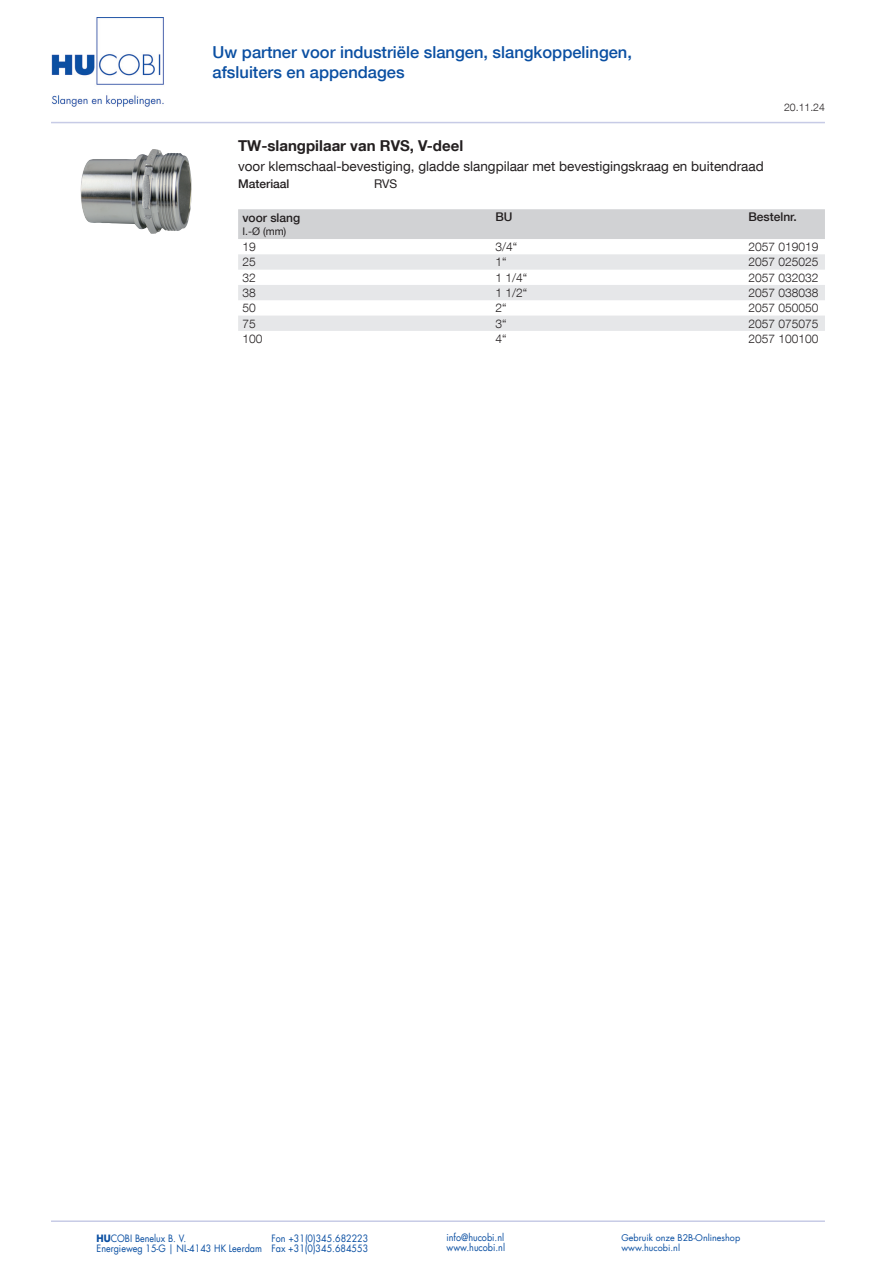
<style>
.page{position:relative;width:893px;height:1263px;background:#fff}
.page>*{position:absolute;margin:0;border:0;box-sizing:border-box;transform-origin:0 0}
.t1{font:500 16.5px/19.8px "Helvetica Neue LT Com";color:#0a4fa2}
.t2{font:700 15px "Helvetica Neue LT Com";color:#231f20}
.t3{font:13.5px "Helvetica Neue LT Com";color:#231f20}
.t4{font:300 12px "Helvetica Neue LT Com";color:#231f20}
.t5{font:500 12px "Helvetica Neue LT Com";color:#231f20}
.t6{font:12px "Helvetica Neue LT Com";color:#231f20}
.t7{font:300 10.5px "Helvetica Neue LT Com";color:#231f20}
.t8{font:10.5px "Helvetica Neue LT Com";color:#231f20}
.t9{font:9.9px "Futura LT";color:#0a4fa2;scale:.91 1}
.t10{font:9px "Futura LT";color:#0a4fa2}
.s1{font-weight:700}
</style>
<div class="page">
<hr style="left:51px;top:122px;width:774px;height:1px;background:#c7cbe6">
<hr style="left:51px;top:1220px;width:774px;height:2px;background:#c7cbe6">
<img style="left:51px;top:17px;width:113px;height:90px">
<div style="left:238px;top:209px;width:587px;height:30px;background:#d1d2d4"></div>
<svg style="left:238px;top:254px;width:587px;height:77px;fill:#e6e7e9"></svg>
<img style="left:80px;top:149px;width:112px;height:85px">
<h1 class="t1" style="left:213px;top:42px;width:421px">Uw partner voor industriële slangen, slangkoppelingen, afsluiters en appendages</h1>
<p class="t7" style="left:784px;top:101px;width:42px">20.11.24</p>
<h2 class="t2" style="left:238px;top:136px;width:227px">TW-slangpilaar van RVS, V-deel</h2>
<h3 class="t3" style="left:238px;top:158px;width:527px">voor klemschaal-bevestiging, gladde slangpilaar met bevestigingskraag en buitendraad</h3>
<p class="t5" style="left:238px;top:177px;width:53px">Materiaal</p>
<p class="t6" style="left:374px;top:176px;width:25px">RVS</p>
<p class="t5" style="left:242px;top:211px;width:59px">voor slang</p>
<p class="t8" style="left:242px;top:224px;width:45px">I.-Ø (mm)</p>
<p class="t5" style="left:495px;top:210px;width:19px">BU</p>
<p class="t5" style="left:748px;top:210px;width:50px">Bestelnr.</p>
<p class="t4" style="left:242px;top:239px;width:15px">19</p>
<p class="t4" style="left:495px;top:239px;width:23px">3/4“</p>
<p class="t4" style="left:748px;top:239px;width:72px">2057 019019</p>
<p class="t4" style="left:242px;top:255px;width:15px">25</p>
<p class="t4" style="left:495px;top:255px;width:13px">1“</p>
<p class="t4" style="left:748px;top:255px;width:72px">2057 025025</p>
<p class="t4" style="left:242px;top:270px;width:15px">32</p>
<p class="t4" style="left:495px;top:270px;width:33px">1 1/4“</p>
<p class="t4" style="left:748px;top:270px;width:72px">2057 032032</p>
<p class="t4" style="left:242px;top:285px;width:15px">38</p>
<p class="t4" style="left:495px;top:285px;width:33px">1 1/2“</p>
<p class="t4" style="left:748px;top:285px;width:72px">2057 038038</p>
<p class="t4" style="left:242px;top:301px;width:15px">50</p>
<p class="t4" style="left:495px;top:301px;width:13px">2“</p>
<p class="t4" style="left:748px;top:301px;width:72px">2057 050050</p>
<p class="t4" style="left:242px;top:316px;width:15px">75</p>
<p class="t4" style="left:495px;top:316px;width:13px">3“</p>
<p class="t4" style="left:748px;top:316px;width:72px">2057 075075</p>
<p class="t4" style="left:242px;top:331px;width:22px">100</p>
<p class="t4" style="left:495px;top:331px;width:13px">4“</p>
<p class="t4" style="left:748px;top:331px;width:72px">2057 100100</p>
<p class="t9" style="left:97px;top:1232px;width:100px"><span class="s1">HU</span>COBI Benelux B. V.</p>
<p class="t9" style="left:271px;top:1232px;width:108px">Fon +31(0)345.682223</p>
<p class="t9" style="left:446px;top:1231px;width:65px">info@hucobi.nl</p>
<p class="t10" style="left:621px;top:1231px;width:120px">Gebruik onze B2B-Onlineshop</p>
<p class="t9" style="left:97px;top:1242px;width:300px">Energieweg 15-G | NL-4143 HK Leerdam Fax +31(0)345.684553</p>
<p class="t9" style="left:446px;top:1241px;width:66px">www.hucobi.nl</p>
<p class="t10" style="left:621px;top:1242px;width:60px">www.hucobi.nl</p>
</div>
